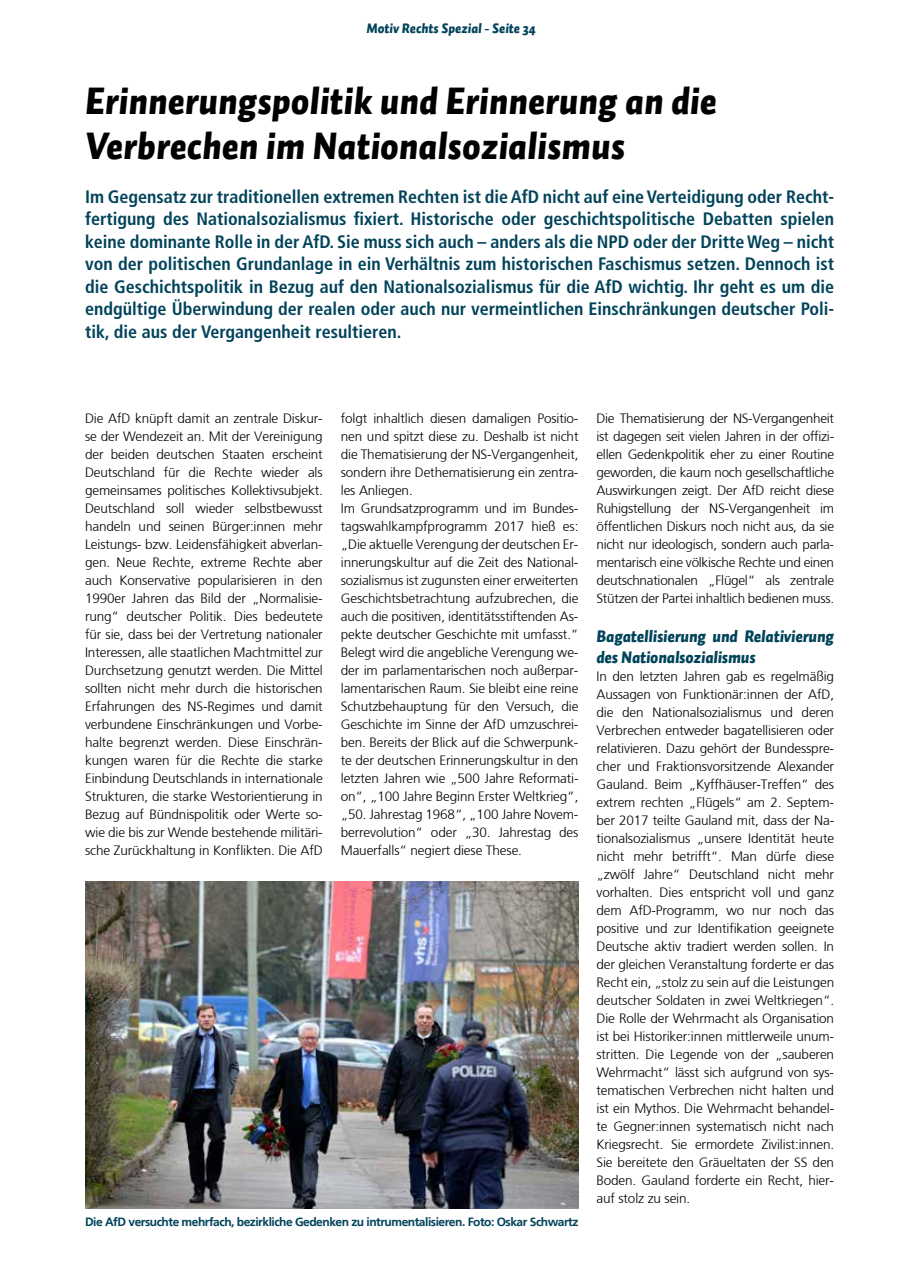
<style>
.page{position:relative;width:898px;height:1272px;background:#fff}
.page>*{position:absolute;margin:0;border:0;box-sizing:border-box;transform-origin:0 0}
.t1{font:italic 900 37.5px/45px "Auto 1";color:#000}
.t2{font:700 condensed 18px/22.5px "Frutiger";color:#00435a;text-align:justify}
.t3{font:italic 900 16.5px/21px "Auto 1";letter-spacing:-.01em;color:#00435a}
.t4{font:13.5px/18px "Frutiger DG Blight";letter-spacing:-.01em;color:#000;text-align:justify}
.t5{font:italic 900 13.5px "Auto 1";color:#00435a}
.t6{font:700 12px "Frutiger";letter-spacing:-.04em;color:#00435a}
</style>
<div class="page">
<img style="left:85px;top:881px;width:493px;height:327px">
<p class="t5" style="left:366px;top:19px;width:171px">Motiv Rechts Spezial - Seite 34</p>
<h1 class="t1" style="left:85px;top:79px;width:633px">Erinnerungspolitik und Erinnerung an die<br>Verbrechen im Nationalsozialismus</h1>
<p class="t2" style="left:85px;top:185px;width:750px">Im Gegensatz zur traditionellen extremen Rechten ist die AfD nicht auf eine Verteidigung oder Recht&shy;fertigung des Nationalsozialismus fixiert. Historische oder geschichtspolitische Debatten spielen keine dominante Rolle in der AfD. Sie muss sich auch – anders als die NPD oder der Dritte Weg – nicht von der politischen Grundanlage in ein Verhältnis zum historischen Faschismus setzen. Dennoch ist die Geschichtspolitik in Bezug auf den Nationalsozialismus für die AfD wichtig. Ihr geht es um die endgültige Überwindung der realen oder auch nur vermeintlichen Einschränkungen deutscher Poli&shy;tik, die aus der Vergangenheit resultieren.</p>
<p class="t4" style="left:85px;top:409px;width:239px">Die AfD knüpft damit an zentrale Diskur&shy;se der Wendezeit an. Mit der Vereinigung der beiden deutschen Staaten erscheint Deutschland für die Rechte wieder als gemeinsames politisches Kollektivsubjekt.<br>Deutschland soll wieder selbstbewusst handeln und seinen Bürger:innen mehr Leistungs- bzw. Leidensfähigkeit abverlan&shy;gen. Neue Rechte, extreme Rechte aber auch Konservative popularisieren in den 1990er Jahren das Bild der „Normalisie&shy;rung“ deutscher Politik. Dies bedeutete für sie, dass bei der Vertretung nationaler Interessen, alle staatlichen Machtmittel zur Durchsetzung genutzt werden. Die Mittel sollten nicht mehr durch die historischen Erfahrungen des NS-Regimes und damit verbundene Einschränkungen und Vorbe&shy;halte begrenzt werden. Diese Einschrän&shy;kungen waren für die Rechte die starke Einbindung Deutschlands in internationale Strukturen, die starke Westorientierung in Bezug auf Bündnispolitik oder Werte so&shy;wie die bis zur Wende bestehende militäri&shy;sche Zurückhaltung in Konflikten. Die AfD</p>
<p class="t4" style="left:340px;top:409px;width:239px;text-align:left">folgt inhaltlich diesen damaligen Positio&shy;nen und spitzt diese zu. Deshalb ist nicht die Thematisierung der NS-Vergangenheit, sondern ihre Dethematisierung ein zentra&shy;les Anliegen.<br>Im Grundsatzprogramm und im Bundes&shy;tagswahlkampfprogramm 2017 hieß es: „Die aktuelle Verengung der deutschen Er&shy;innerungskultur auf die Zeit des National&shy;sozialismus ist zugunsten einer erweiterten Geschichtsbetrachtung aufzubrechen, die auch die positiven, identitätsstiftenden As&shy;pekte deutscher Geschichte mit umfasst.“ Belegt wird die angebliche Verengung we&shy;der im parlamentarischen noch außerpar&shy;lamentarischen Raum. Sie bleibt eine reine Schutzbehauptung für den Versuch, die Geschichte im Sinne der AfD umzuschrei&shy;ben. Bereits der Blick auf die Schwerpunk&shy;te der deutschen Erinnerungskultur in den letzten Jahren wie „500 Jahre Reformati&shy;on“, „100 Jahre Beginn Erster Weltkrieg“, „50. Jahrestag 1968“, „100 Jahre Novem&shy;berrevolution“ oder „30. Jahrestag des Mauerfalls“ negiert diese These.</p>
<p class="t4" style="left:596px;top:409px;width:239px">Die Thematisierung der NS-Vergangenheit ist dagegen seit vielen Jahren in der offizi&shy;ellen Gedenkpolitik eher zu einer Routine geworden, die kaum noch gesellschaftliche Auswirkungen zeigt. Der AfD reicht diese Ruhigstellung der NS-Vergangenheit im öffentlichen Diskurs noch nicht aus, da sie nicht nur ideologisch, sondern auch parla&shy;mentarisch eine völkische Rechte und einen deutschnationalen „Flügel“ als zentrale Stützen der Partei inhaltlich bedienen muss.</p>
<p class="t3" style="left:596px;top:626px;width:239px">Bagatellisierung und Relativierung des Nationalsozialismus</p>
<p class="t4" style="left:596px;top:667px;width:239px">In den letzten Jahren gab es regelmäßig Aussagen von Funktionär:innen der AfD, die den Nationalsozialismus und deren Verbrechen entweder bagatellisieren oder relativieren. Dazu gehört der Bundesspre&shy;cher und Fraktionsvorsitzende Alexander Gauland. Beim „Kyffhäuser-Treffen“ des extrem rechten „Flügels“ am 2. Septem&shy;ber 2017 teilte Gauland mit, dass der Na&shy;tionalsozialismus „unsere Identität heute nicht mehr betrifft“. Man dürfe diese „zwölf Jahre“ Deutschland nicht mehr vorhalten. Dies entspricht voll und ganz dem AfD-Programm, wo nur noch das positive und zur Identifikation geeignete Deutsche aktiv tradiert werden sollen. In der gleichen Veranstaltung forderte er das Recht ein, „stolz zu sein auf die Leistungen deutscher Soldaten in zwei Weltkriegen“.<br>Die Rolle der Wehrmacht als Organisation ist bei Historiker:innen mittlerweile unum&shy;stritten. Die Legende von der „sauberen Wehrmacht“ lässt sich aufgrund von sys&shy;tematischen Verbrechen nicht halten und ist ein Mythos. Die Wehrmacht behandel&shy;te Gegner:innen systematisch nicht nach Kriegsrecht. Sie ermordete Zivilist:innen.<br>Sie bereitete den Gräueltaten der SS den Boden. Gauland forderte ein Recht, hier&shy;auf stolz zu sein.</p>
<p class="t6" style="left:85px;top:1214px;width:494px">Die AfD versuchte mehrfach, bezirkliche Gedenken zu intrumentalisieren. Foto: Oskar Schwartz</p>
</div>
